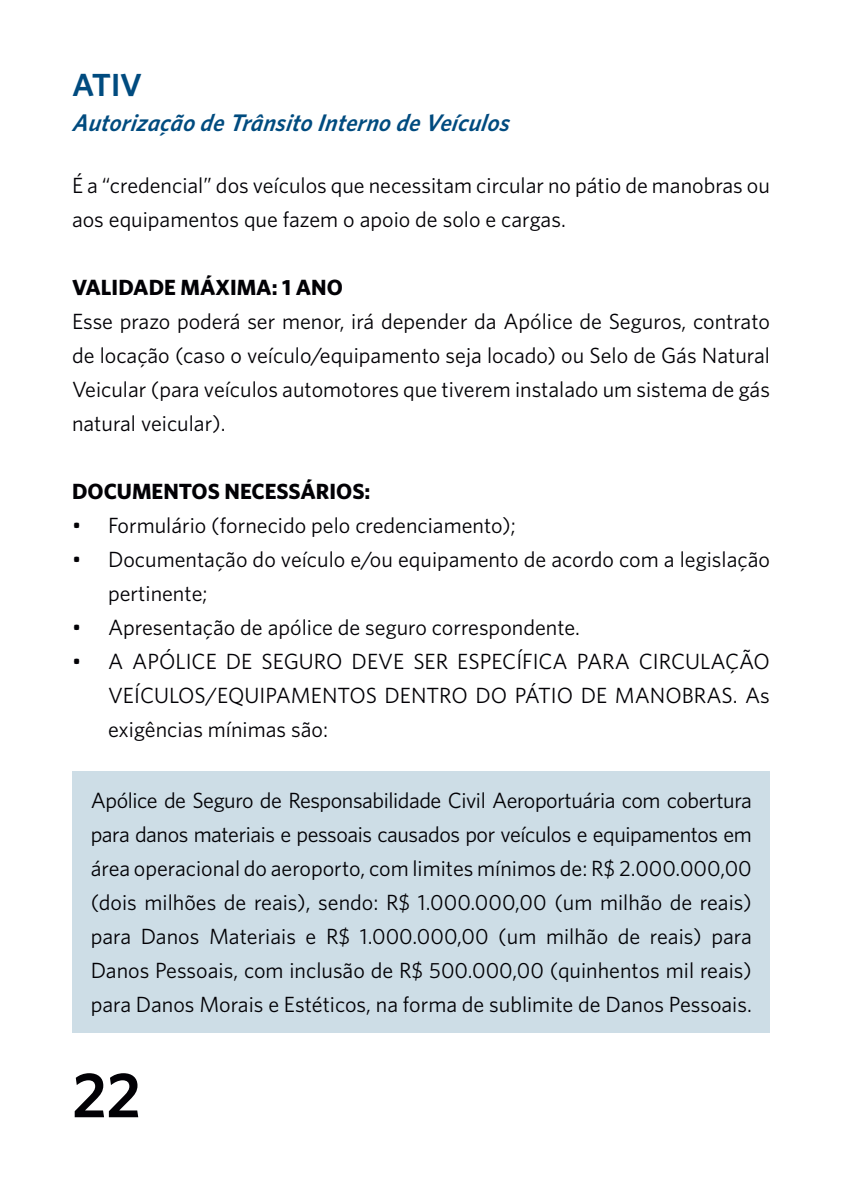
<style>
.page{position:relative;width:842px;height:1191px;background:#fff}
.page>*{position:absolute;margin:0;border:0;box-sizing:border-box;transform-origin:0 0}
.t1{font:600 64px "Whitney";color:#020105}
.t2{font:600 32px "Whitney";color:#004b7f}
.t3{font:italic 600 24px "Whitney";color:#004b7f}
.t4{font:22px/34px "Whitney";color:#020105;text-align:justify}
.t5{font:700 22px "Whitney";color:#020105}
</style>
<div class="page">
<div style="left:73px;top:770px;width:697px;height:262px;background:#cddde6"></div>
<p class="t2" style="left:72px;top:63px;width:72px">ATIV</p>
<p class="t3" style="left:72px;top:106px;width:443px">Autorização de Trânsito Interno de Veículos</p>
<p class="t4" style="left:72px;top:168px;width:699px">É a “credencial” dos veículos que necessitam circular no pátio de manobras ou aos equipamentos que fazem o apoio de solo e cargas.</p>
<p class="t5" style="left:72px;top:273px;width:272px">VALIDADE MÁXIMA: 1 ANO</p>
<p class="t4" style="left:72px;top:304px;width:699px">Esse prazo poderá ser menor, irá depender da Apólice de Seguros, contrato de locação (caso o veículo/equipamento seja locado) ou Selo de Gás Natural Veicular (para veículos automotores que tiverem instalado um sistema de gás natural veicular).</p>
<p class="t5" style="left:72px;top:477px;width:300px">DOCUMENTOS NECESSÁRIOS:</p>
<p class="t4" style="left:72px;top:508px;width:445px">• Formulário (fornecido pelo credenciamento);</p>
<p class="t4" style="left:108px;top:542px;width:663px;text-indent:-36px">• Documentação do veículo e/ou equipamento de acordo com a legislação pertinente;</p>
<p class="t4" style="left:72px;top:610px;width:510px">• Apresentação de apólice de seguro correspondente.</p>
<p class="t4" style="left:108px;top:644px;width:663px;text-indent:-36px">• A APÓLICE DE SEGURO DEVE SER ESPECÍFICA PARA CIRCULAÇÃO VEÍCULOS/EQUIPAMENTOS DENTRO DO PÁTIO DE MANOBRAS. As exigências mínimas são:</p>
<p class="t4" style="left:91px;top:783px;width:663px">Apólice de Seguro de Responsabilidade Civil Aeroportuária com cobertura para danos materiais e pessoais causados por veículos e equipamentos em área operacional do aeroporto, com limites mínimos de: R$ 2.000.000,00 (dois milhões de reais), sendo: R$ 1.000.000,00 (um milhão de reais) para Danos Materiais e R$ 1.000.000,00 (um milhão de reais) para Danos Pessoais, com inclusão de R$ 500.000,00 (quinhentos mil reais) para Danos Morais e Estéticos, na forma de sublimite de Danos Pessoais.</p>
<p class="t1" style="left:72px;top:1052px;width:70px">22</p>
</div>
